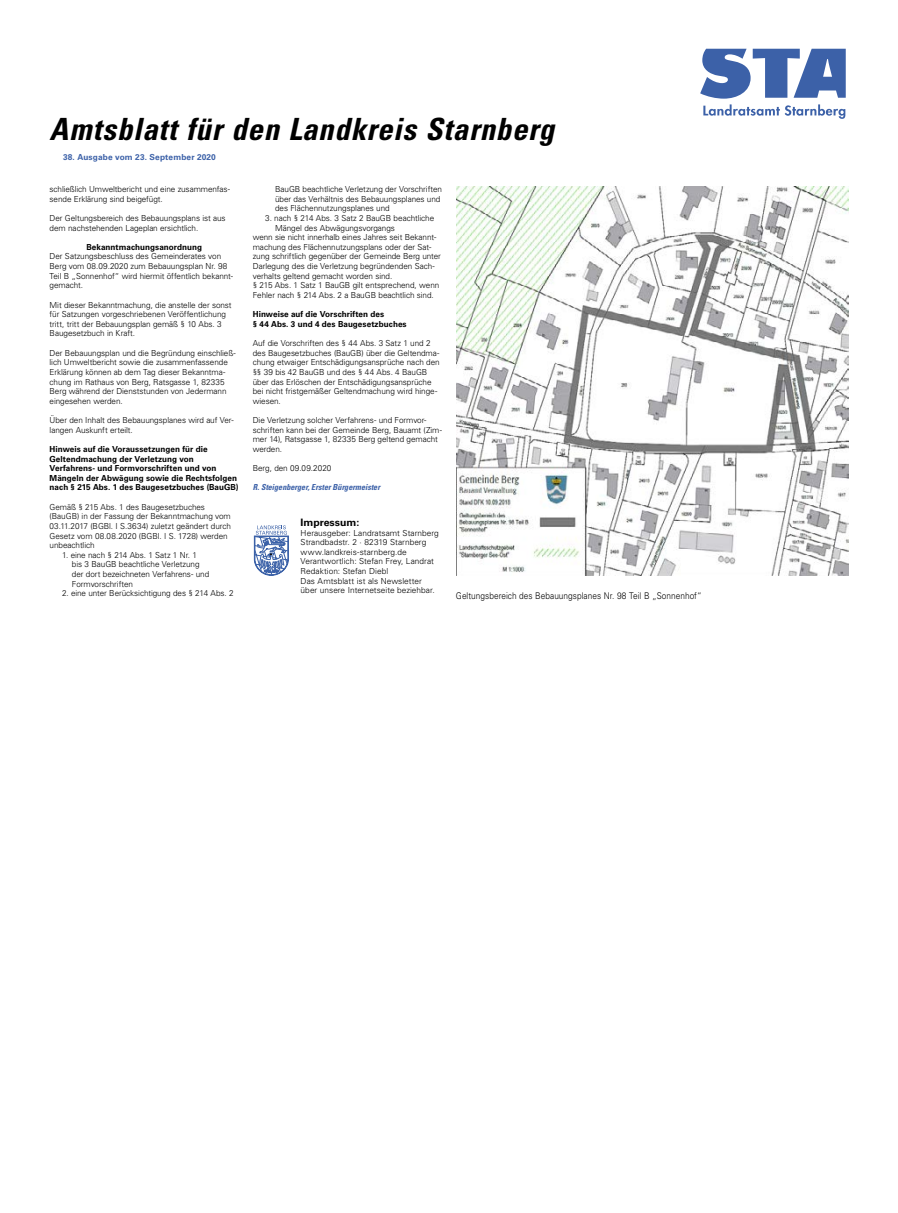
<style>
.page{position:relative;width:898px;height:1213px;background:#fff}
.page>*{position:absolute;margin:0;border:0;box-sizing:border-box;transform-origin:0 0}
.t1{font:italic 700 condensed 30.62px "Univers LT Std";letter-spacing:.03em;color:#000}
.t2{font:700 10.15px "Univers LT Std";color:#000}
.Fliesstext{font:300 9.28px "Univers LT Std";color:#000;scale:.9 1}
.Fliesstext-2{font:300 8.31px/9.6px "Univers LT Std";letter-spacing:-.005em;color:#000}
.Aufzähl-1a{font:300 8.31px/9.6px "Univers LT Std";letter-spacing:-.01em;color:#000}
.Fliesstext_bold{font:700 8.31px/9.6px "Univers LT Std";letter-spacing:.005em;color:#000}
.Abschlusszeile-1{font:italic 700 condensed 8.31px "Univers LT Std";color:#3c61a8}
.Ausgabe-Nr{font:700 8.31px "Univers LT Std";letter-spacing:.015em;color:#3c61a8}
.Fliesstext_bold_zent{font:700 8.31px "Univers LT Std";color:#000}
</style>
<div class="page">
<svg style="left:700px;top:49px;width:146px;height:70px"></svg>
<img style="left:456px;top:186px;width:392px;height:390px">
<svg style="left:254px;top:525px;width:35px;height:51px"></svg>
<h1 class="t1" style="left:50px;top:110px;width:506px">Amtsblatt für den Landkreis Starnberg</h1>
<p class="Ausgabe-Nr" style="left:63px;top:152px;width:154px">38. Ausgabe vom 23. September 2020</p>
<p class="Fliesstext-2" style="left:50px;top:184px;width:182px">schließlich Umweltbericht und eine zusammenfas&shy;sende Erklärung sind beigefügt.</p>
<p class="Fliesstext-2" style="left:50px;top:213px;width:178px">Der Geltungsbereich des Bebauungsplans ist aus dem nachstehenden Lageplan ersichtlich.</p>
<p class="Fliesstext_bold_zent" style="left:86px;top:242px;width:117px">Bekanntmachungsanordnung</p>
<p class="Fliesstext-2" style="left:50px;top:252px;width:185px">Der Satzungsbeschluss des Gemeinderates von Berg vom 08.09.2020 zum Bebauungsplan Nr. 98<br>Teil B „Sonnenhof“ wird hiermit öffentlich bekannt&shy;gemacht.</p>
<p class="Fliesstext-2" style="left:50px;top:300px;width:184px">Mit dieser Bekanntmachung, die anstelle der sonst für Satzungen vorgeschriebenen Veröffentlichung tritt, tritt der Bebauungsplan gemäß § 10 Abs. 3<br>Baugesetzbuch in Kraft.</p>
<p class="Fliesstext-2" style="left:50px;top:348px;width:188px">Der Bebauungsplan und die Begründung einschließ&shy;lich Umweltbericht sowie die zusammenfassende Erklärung können ab dem Tag dieser Bekanntma&shy;chung im Rathaus von Berg, Ratsgasse 1, 82335<br>Berg während der Dienststunden von Jedermann eingesehen werden.</p>
<p class="Fliesstext-2" style="left:50px;top:415px;width:186px">Über den Inhalt des Bebauungsplanes wird auf Ver&shy;langen Auskunft erteilt.</p>
<p class="Fliesstext_bold" style="left:50px;top:444px;width:190px">Hinweis auf die Voraussetzungen für die Geltendmachung der Verletzung von Verfahrens- und Formvorschriften und von Mängeln der Abwägung sowie die Rechtsfolgen nach § 215 Abs. 1 des Baugesetzbuches (BauGB)</p>
<p class="Fliesstext-2" style="left:50px;top:502px;width:183px">Gemäß § 215 Abs. 1 des Baugesetzbuches (BauGB) in der Fassung der Bekanntmachung vom 03.11.2017 (BGBl. I S.3634) zuletzt geändert durch Gesetz vom 08.08.2020 (BGBl. I S. 1728) werden unbeachtlich</p>
<p class="Aufzähl-1a" style="left:72px;top:550px;width:139px;text-indent:-10px">1. eine nach § 214 Abs. 1 Satz 1 Nr. 1 bis 3 BauGB beachtliche Verletzung der dort bezeichneten Verfahrens- und<br>Formvorschriften</p>
<p class="Aufzähl-1a" style="left:62px;top:589px;width:173px">2. eine unter Berücksichtigung des § 214 Abs. 2</p>
<p class="Aufzähl-1a" style="left:275px;top:184px;width:168px">BauGB beachtliche Verletzung der Vorschriften über das Verhältnis des Bebauungsplanes und des Flächennutzungsplanes und</p>
<p class="Aufzähl-1a" style="left:275px;top:213px;width:161px;text-indent:-10px">3. nach § 214 Abs. 3 Satz 2 BauGB beachtliche<br>Mängel des Abwägungsvorgangs</p>
<p class="Fliesstext-2" style="left:253px;top:232px;width:190px">wenn sie nicht innerhalb eines Jahres seit Bekannt&shy;machung des Flächennutzungsplans oder der Sat&shy;zung schriftlich gegenüber der Gemeinde Berg unter Darlegung des die Verletzung begründenden Sach&shy;verhalts geltend gemacht worden sind.<br>§ 215 Abs. 1 Satz 1 BauGB gilt entsprechend, wenn Fehler nach § 214 Abs. 2 a BauGB beachtlich sind.</p>
<p class="Fliesstext_bold" style="left:253px;top:309px;width:155px">Hinweise auf die Vorschriften des<br>§ 44 Abs. 3 und 4 des Baugesetzbuches</p>
<p class="Fliesstext-2" style="left:253px;top:338px;width:188px">Auf die Vorschriften des § 44 Abs. 3 Satz 1 und 2 des Baugesetzbuches (BauGB) über die Geltendma&shy;chung etwaiger Entschädigungsansprüche nach den §§ 39 bis 42 BauGB und des § 44 Abs. 4 BauGB über das Erlöschen der Entschädigungsansprüche bei nicht fristgemäßer Geltendmachung wird hinge&shy;wiesen.</p>
<p class="Fliesstext-2" style="left:253px;top:415px;width:191px">Die Verletzung solcher Verfahrens- und Formvor&shy;schriften kann bei der Gemeinde Berg, Bauamt (Zim&shy;mer 14), Ratsgasse 1, 82335 Berg geltend gemacht werden.</p>
<p class="Fliesstext-2" style="left:253px;top:463px;width:80px">Berg, den 09.09.2020</p>
<p class="Abschlusszeile-1" style="left:253px;top:482px;width:129px">R. Steigenberger, Erster Bürgermeister</p>
<p class="t2" style="left:301px;top:516px;width:60px">Impressum:</p>
<p class="Fliesstext-2" style="left:301px;top:528px;width:140px">Herausgeber: Landratsamt Starnberg</p>
<p class="Fliesstext-2" style="left:301px;top:537px;width:127px">Strandbadstr. 2 · 82319 Starnberg</p>
<p class="Fliesstext-2" style="left:301px;top:547px;width:108px">www.landkreis-starnberg.de</p>
<p class="Fliesstext-2" style="left:301px;top:557px;width:135px">Verantwortlich: Stefan Frey, Landrat</p>
<p class="Fliesstext-2" style="left:301px;top:566px;width:89px">Redaktion: Stefan Diebl</p>
<p class="Fliesstext-2" style="left:301px;top:576px;width:123px">Das Amtsblatt ist als Newsletter</p>
<p class="Fliesstext-2" style="left:301px;top:585px;width:136px">über unsere Internetseite beziehbar.</p>
<p class="Fliesstext" style="left:456px;top:590px;width:275px">Geltungsbereich des Bebauungsplanes Nr. 98 Teil B „Sonnenhof“</p>
</div>
